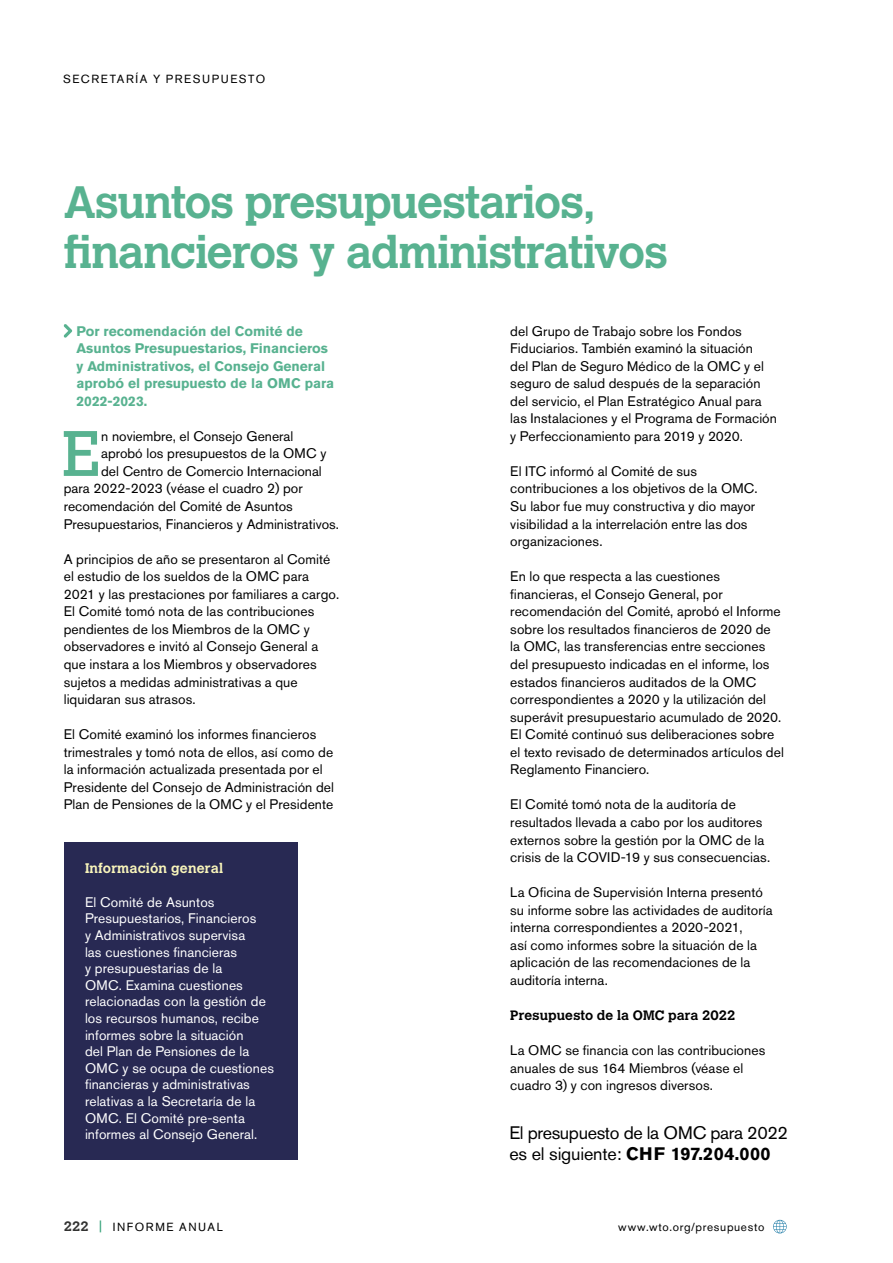
<style>
.page{position:relative;width:893px;height:1263px;background:#fff}
.page>*{position:absolute;margin:0;border:0;box-sizing:border-box;transform-origin:0 0}
.t1{font:63.6px "Calvert MT Std";color:#58b290}
.t2{font:700 45px/49.5px "Calvert MT Std";letter-spacing:-.025em;color:#58b290}
.t3{font:18px/21.6px "Akzidenz Grotesk Pro";letter-spacing:-.02em;color:#000}
.t4{font:13.8px/17.5px "Akzidenz Grotesk Pro";letter-spacing:.005em;color:#000}
.t5{font:13.8px/16.6px "Akzidenz Grotesk Pro";letter-spacing:.005em;color:#fff}
.t6{font:700 13.8px/17.5px "Akzidenz Grotesk Pro";color:#58b290}
.t7{font:700 13.8px "Calvert MT Std";letter-spacing:.01em;color:#f8f4ba}
.t8{font:700 13.5px "Calvert MT Std";letter-spacing:.01em;color:#000}
.t9{font:700 13.5px "Calvert MT Std";color:#333332}
.t10{font:11.7px "Akzidenz Grotesk Pro";letter-spacing:.13em;color:#000}
.t11{font:11.7px "Akzidenz Grotesk Pro";letter-spacing:.055em;color:#000}
.s1{font-weight:700}
</style>
<div class="page">
<div style="left:64px;top:842px;width:234px;height:318px;background:#282953"></div>
<svg style="left:64px;top:324px;width:8px;height:14px"></svg>
<svg style="left:773px;top:1220px;width:14px;height:13px"></svg>
<svg style="left:100px;top:1220px;width:1px;height:12px"></svg>
<p class="t10" style="left:63px;top:71px;width:204px">SECRETARÍA Y PRESUPUESTO</p>
<h2 class="t2" style="left:64px;top:177px;width:606px">Asuntos presupuestarios, financieros y administrativos</h2>
<p class="t6" style="left:77px;top:322px;width:259px">Por recomendación del Comité de<br>Asuntos Presupuestarios, Financieros y Administrativos, el Consejo General aprobó el presupuesto de la OMC para<br>2022-2023.</p>
<h1 class="t1" style="left:61px;top:417px;width:41px">E</h1>
<p class="t4" style="left:101px;top:427px;width:194px">n noviembre, el Consejo General</p>
<p class="t4" style="left:101px;top:445px;width:227px">aprobó los presupuestos de la OMC y</p>
<p class="t4" style="left:101px;top:462px;width:222px">del Centro de Comercio Internacional</p>
<p class="t4" style="left:64px;top:480px;width:240px">para 2022-2023 (véase el cuadro 2) por</p>
<p class="t4" style="left:64px;top:497px;width:231px">recomendación del Comité de Asuntos</p>
<p class="t4" style="left:64px;top:515px;width:277px">Presupuestarios, Financieros y Administrativos.</p>
<p class="t4" style="left:64px;top:550px;width:277px">A principios de año se presentaron al Comité el estudio de los sueldos de la OMC para 2021 y las prestaciones por familiares a cargo.<br>El Comité tomó nota de las contribuciones pendientes de los Miembros de la OMC y observadores e invitó al Consejo General a que instara a los Miembros y observadores sujetos a medidas administrativas a que liquidaran sus atrasos.</p>
<p class="t4" style="left:64px;top:725px;width:272px">El Comité examinó los informes financieros trimestrales y tomó nota de ellos, así como de la información actualizada presentada por el Presidente del Consejo de Administración del Plan de Pensiones de la OMC y el Presidente</p>
<p class="t7" style="left:85px;top:860px;width:140px">Información general</p>
<p class="t5" style="left:85px;top:893px;width:190px">El Comité de Asuntos<br>Presupuestarios, Financieros<br>y Administrativos supervisa<br>las cuestiones financieras<br>y presupuestarias de la<br>OMC. Examina cuestiones relacionadas con la gestión de los recursos humanos, recibe informes sobre la situación<br>del Plan de Pensiones de la<br>OMC y se ocupa de cuestiones financieras y administrativas relativas a la Secretaría de la<br>OMC. El Comité pre-senta informes al Consejo General.</p>
<p class="t9" style="left:64px;top:1217px;width:26px">222</p>
<p class="t10" style="left:113px;top:1219px;width:112px">INFORME ANUAL</p>
<p class="t4" style="left:510px;top:322px;width:268px">del Grupo de Trabajo sobre los Fondos Fiduciarios. También examinó la situación<br>del Plan de Seguro Médico de la OMC y el seguro de salud después de la separación del servicio, el Plan Estratégico Anual para las Instalaciones y el Programa de Formación y Perfeccionamiento para 2019 y 2020.</p>
<p class="t4" style="left:510px;top:462px;width:249px">El ITC informó al Comité de sus contribuciones a los objetivos de la OMC.<br>Su labor fue muy constructiva y dio mayor visibilidad a la interrelación entre las dos organizaciones.</p>
<p class="t4" style="left:510px;top:568px;width:275px">En lo que respecta a las cuestiones financieras, el Consejo General, por recomendación del Comité, aprobó el Informe sobre los resultados financieros de 2020 de la OMC, las transferencias entre secciones del presupuesto indicadas en el informe, los estados financieros auditados de la OMC correspondientes a 2020 y la utilización del superávit presupuestario acumulado de 2020.<br>El Comité continuó sus deliberaciones sobre el texto revisado de determinados artículos del Reglamento Financiero.</p>
<p class="t4" style="left:510px;top:796px;width:261px">El Comité tomó nota de la auditoría de resultados llevada a cabo por los auditores externos sobre la gestión por la OMC de la crisis de la COVID-19 y sus consecuencias.</p>
<p class="t4" style="left:510px;top:883px;width:264px">La Oficina de Supervisión Interna presentó su informe sobre las actividades de auditoría interna correspondientes a 2020-2021,<br>así como informes sobre la situación de la aplicación de las recomendaciones de la auditoría interna.</p>
<p class="t8" style="left:510px;top:1007px;width:227px">Presupuesto de la OMC para 2022</p>
<p class="t4" style="left:510px;top:1041px;width:257px">La OMC se financia con las contribuciones anuales de sus 164 Miembros (véase el cuadro 3) y con ingresos diversos.</p>
<h3 class="t3" style="left:509px;top:1121px;width:280px">El presupuesto de la OMC para 2022 es el siguiente: <span class="s1">CHF 197.204.000</span></h3>
<p class="t11" style="left:618px;top:1219px;width:148px">www.wto.org/presupuesto</p>
</div>
